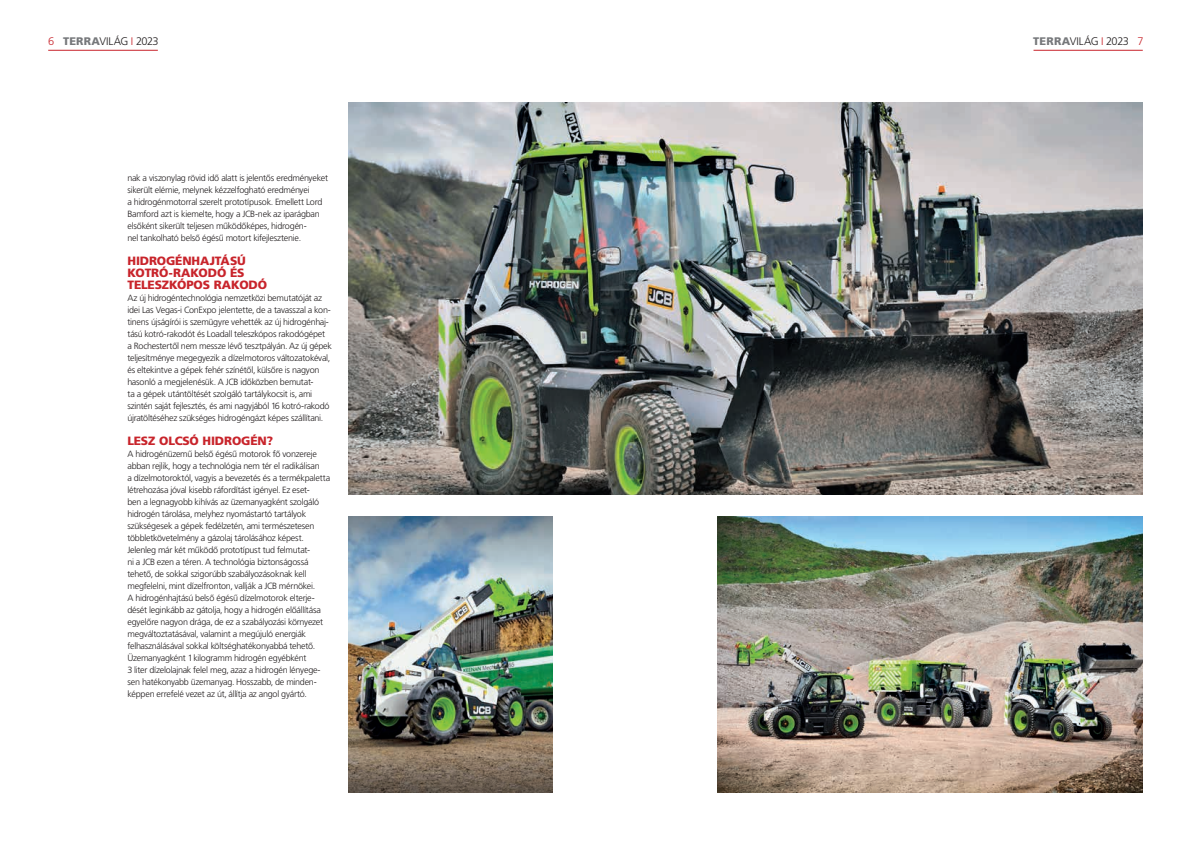
<style>
.page{position:relative;width:1191px;height:842px;background:#fff}
.page>*{position:absolute;margin:0;border:0;box-sizing:border-box;transform-origin:0 0}
.t1{font:900 12px/12px "Frutiger";letter-spacing:.005em;color:#c8242b}
.t2{font:300 11px "Frutiger";letter-spacing:.035em;color:#231f20}
.t3{font:300 9px/12px "Frutiger";letter-spacing:.01em;color:#231f20}
.s1{color:#c8242b}
.s2{font-weight:900;color:#76787b}
</style>
<div class="page">
<hr style="left:48px;top:50px;width:110px;height:1px;background:#c8242b">
<hr style="left:1033px;top:50px;width:109px;height:1px;background:#c8242b">
<img style="left:349px;top:103px;width:793px;height:392px">
<img style="left:717px;top:517px;width:425px;height:276px">
<img style="left:349px;top:517px;width:204px;height:276px">
<p class="t2" style="left:48px;top:35px;width:111px"><span class="s1">6</span> <span class="s2">TERRA</span>VILÁG <span class="s1">I</span> 2023</p>
<p class="t2" style="left:1033px;top:35px;width:111px"><span class="s2">TERRA</span>VILÁG <span class="s1">I</span> 2023 <span class="s1">7</span></p>
<p class="t3" style="left:127px;top:172px;width:202px">nak a viszonylag rövid idő alatt is jelentős eredményeket sikerült elérnie, melynek kézzelfogható eredményei<br>a hidrogénmotorral szerelt prototípusok. Emellett Lord Bamford azt is kiemelte, hogy a JCB-nek az iparágban elsőként sikerült teljesen működőképes, hidrogén-<br>nel tankolható belső égésű motort kifejlesztenie.</p>
<h1 class="t1" style="left:127px;top:255px;width:141px">HIDROGÉNHAJTÁSÚ<br>KOTRÓ-RAKODÓ ÉS<br>TELESZKÓPOS RAKODÓ</h1>
<p class="t3" style="left:127px;top:292px;width:206px">Az új hidrogéntechnológia nemzetközi bemutatóját az idei Las Vegas-i ConExpo jelentette, de a tavasszal a kon&shy;tinens újságírói is szemügyre vehették az új hidrogénhaj&shy;tású kotró-rakodót és Loadall teleszkópos rakodógépet<br>a Rochestertől nem messze lévő tesztpályán. Az új gépek teljesítménye megegyezik a dízelmotoros változatokéval, és eltekintve a gépek fehér színétől, külsőre is nagyon hasonló a megjelenésük. A JCB időközben bemutat-<br>ta a gépek utántöltését szolgáló tartálykocsit is, ami szintén saját fejlesztés, és ami nagyjából 16 kotró-rakodó újratöltéséhez szükséges hidrogéngázt képes szállítani.</p>
<h1 class="t1" style="left:127px;top:435px;width:147px">LESZ OLCSÓ HIDROGÉN?</h1>
<p class="t3" style="left:127px;top:448px;width:204px">A hidrogénüzemű belső égésű motorok fő vonzereje abban rejlik, hogy a technológia nem tér el radikálisan<br>a dízelmotoroktól, vagyis a bevezetés és a termékpaletta létrehozása jóval kisebb ráfordítást igényel. Ez eset-<br>ben a legnagyobb kihívás az üzemanyagként szolgáló hidrogén tárolása, melyhez nyomástartó tartályok szükségesek a gépek fedélzetén, ami természetesen többletkövetelmény a gázolaj tárolásához képest.<br>Jelenleg már két működő prototípust tud felmutat-<br>ni a JCB ezen a téren. A technológia biztonságossá tehető, de sokkal szigorúbb szabályozásoknak kell megfelelni, mint dízelfronton, vallják a JCB mérnökei.<br>A hidrogénhajtású belső égésű dízelmotorok elterje&shy;dését leginkább az gátolja, hogy a hidrogén előállítása egyelőre nagyon drága, de ez a szabályozási környezet megváltoztatásával, valamint a megújuló energiák felhasználásával sokkal költséghatékonyabbá tehető.<br>Üzemanyagként 1 kilogramm hidrogén egyébként<br>3 liter dízelolajnak felel meg, azaz a hidrogén lényege&shy;sen hatékonyabb üzemanyag. Hosszabb, de minden&shy;képpen errefelé vezet az út, állítja az angol gyártó.</p>
</div>
